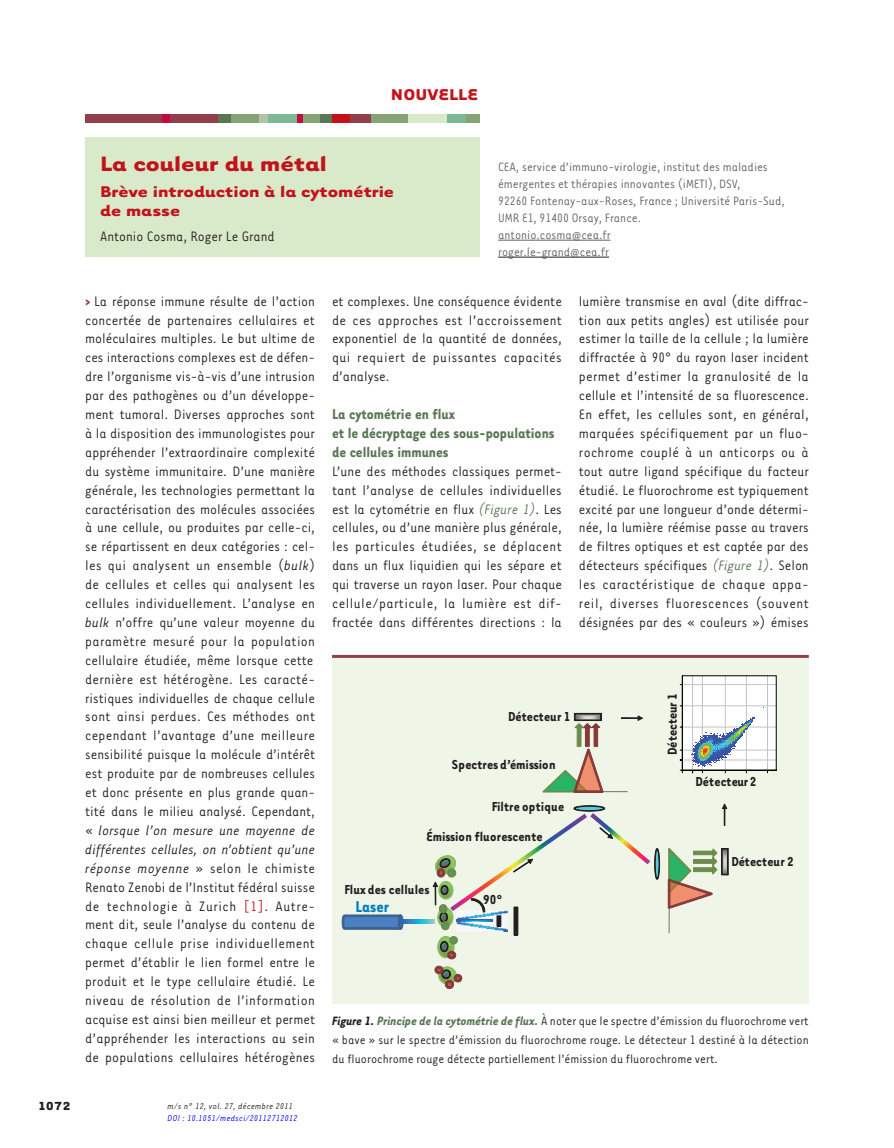
<style>
.page{position:relative;width:894px;height:1148px;background:#fff}
.page>*{position:absolute;margin:0;border:0;box-sizing:border-box;transform-origin:0 0}
.t1{font:700 24px "Tarzana Wide";color:#c4121a}
.t2{font:700 18px/19.5px "Tarzana Wide";color:#c4121a}
.t3{font:700 18px "Tarzana Narrow";color:#007cc2}
.t4{font:700 16.5px/18.9px "Tarzana Narrow";color:#5a7755}
.t5{font:15.75px/18.9px "Tarzana Narrow";letter-spacing:.01em;color:#231f20;text-align:justify}
.t6{font:700 15px "Tarzana Narrow";letter-spacing:.005em;color:#231f20}
.t7{font:700 15px "Tarzana Narrow";letter-spacing:.025em;color:#231f20}
.t8{font:13.95px/18.9px "Tarzana Narrow";color:#231f20;text-align:justify}
.t9{font:13.95px/17px "Tarzana Narrow";color:#636366}
.t10{font:700 13.5px "Tarzana Wide";color:#231f20}
.t11{font:italic 9.75px "Tarzana Narrow";letter-spacing:.025em;color:#00f}
.t12{font:italic 9.75px "Tarzana Narrow";letter-spacing:.025em;color:#231f20}
.s1{font-style:italic;color:#5a7755}
.s2{font-weight:700;color:#913f4b}
.s3{font-style:italic}
.s4{color:#c4121a}
.s5{font-weight:700;font-style:italic}
.s6{font-weight:700;font-style:italic;color:#5a7755}
</style>
<div class="page">
<hr style="left:498px;top:240px;width:112px;height:1px;background:#636366">
<hr style="left:498px;top:257px;width:110px;height:1px;background:#231f20">
<div style="left:85px;top:138px;width:394px;height:119px;background:#d9eaca"></div>
<div style="left:85px;top:114px;width:133px;height:9px;background:#913f4b"></div>
<div style="left:217px;top:114px;width:27px;height:9px;background:#5a7755"></div>
<div style="left:318px;top:114px;width:13px;height:9px;background:#5a7755"></div>
<div style="left:231px;top:114px;width:29px;height:9px;background:#86a375"></div>
<div style="left:267px;top:114px;width:29px;height:9px;background:#7db894"></div>
<div style="left:446px;top:114px;width:20px;height:9px;background:#7db894"></div>
<div style="left:301px;top:114px;width:18px;height:9px;background:#86a375"></div>
<div style="left:465px;top:114px;width:14px;height:9px;background:#86a375"></div>
<div style="left:370px;top:114px;width:38px;height:9px;background:#86a375"></div>
<div style="left:408px;top:114px;width:39px;height:9px;background:#d9eaca"></div>
<div style="left:259px;top:114px;width:8px;height:9px;background:#b3c3aa"></div>
<div style="left:163px;top:114px;width:7px;height:9px;background:#c40941"></div>
<div style="left:296px;top:114px;width:6px;height:9px;background:#c40941"></div>
<div style="left:331px;top:114px;width:27px;height:9px;background:#c4121a"></div>
<div style="left:350px;top:114px;width:21px;height:9px;background:#913f4b"></div>
<div style="left:332px;top:655px;width:476px;height:348px;background:#eff6e8"></div>
<img style="left:461px;top:911px;width:46px;height:20px">
<svg style="left:342px;top:915px;width:61px;height:14px"></svg>
<svg style="left:399px;top:919px;width:27px;height:4px"></svg>
<img style="left:461px;top:919px;width:31px;height:2px">
<div style="left:496px;top:916px;width:4px;height:10px;border:1px solid #231f20"></div>
<div style="left:513px;top:907px;width:4px;height:28px;border:1px solid #231f20"></div>
<img style="left:450px;top:814px;width:136px;height:97px">
<svg style="left:573px;top:806px;width:31px;height:5px"></svg>
<img style="left:590px;top:813px;width:60px;height:51px">
<svg style="left:654px;top:848px;width:5px;height:31px"></svg>
<svg style="left:513px;top:859px;width:19px;height:13px"></svg>
<svg style="left:599px;top:828px;width:13px;height:10px"></svg>
<svg style="left:668px;top:848px;width:59px;height:85px"></svg>
<svg style="left:679px;top:675px;width:97px;height:98px"></svg>
<svg style="left:426px;top:856px;width:35px;height:133px"></svg>
<svg style="left:722px;top:804px;width:4px;height:21px"></svg>
<svg style="left:542px;top:713px;width:100px;height:79px"></svg>
<svg style="left:471px;top:898px;width:13px;height:14px"></svg>
<hr style="left:332px;top:655px;width:476px;height:3px;background:#913f4b">
<p class="t2" style="left:391px;top:87px;width:89px">NOUVELLE</p>
<h1 class="t1" style="left:100px;top:156px;width:228px">La couleur du métal</h1>
<p class="t2" style="left:100px;top:183px;width:295px">Brève introduction à la cytométrie de masse</p>
<p class="t5" style="left:100px;top:229px;width:176px">Antonio Cosma, Roger Le Grand</p>
<p class="t9" style="left:498px;top:160px;width:288px">CEA, service d’immuno-virologie, institut des maladies émergentes et thérapies innovantes (iMETI), DSV,<br>92260 Fontenay-aux-Roses, France ; Université Paris-Sud, UMR E1, 91400 Orsay, France.<br>antonio.cosma@cea.fr<br>roger.le-grand@cea.fr</p>
<p class="t5" style="left:578px;top:293px;width:231px">lumière transmise en aval (dite diffrac&shy;tion aux petits angles) est utilisée pour estimer la taille de la cellule ; la lumière diffractée à 90° du rayon laser incident permet d’estimer la granulosité de la cellule et l’intensité de sa fluorescence.<br>En effet, les cellules sont, en général, marquées spécifiquement par un fluo&shy;rochrome couplé à un anticorps ou à tout autre ligand spécifique du facteur étudié. Le fluorochrome est typiquement excité par une longueur d’onde détermi&shy;née, la lumière réémise passe au travers de filtres optiques et est captée par des détecteurs spécifiques <span class="s1">(Figure 1)</span>. Selon les caractéristique de chaque appa&shy;reil, diverses fluorescences (souvent désignées par des « couleurs ») émises</p>
<p class="t5" style="left:85px;top:293px;width:231px"><span class="s2">&gt;</span> La réponse immune résulte de l’action concertée de partenaires cellulaires et moléculaires multiples. Le but ultime de ces interactions complexes est de défen&shy;dre l’organisme vis-à-vis d’une intrusion par des pathogènes ou d’un développe&shy;ment tumoral. Diverses approches sont à la disposition des immunologistes pour appréhender l’extraordinaire complexité du système immunitaire. D’une manière générale, les technologies permettant la caractérisation des molécules associées à une cellule, ou produites par celle-ci, se répartissent en deux catégories : cel&shy;les qui analysent un ensemble (<span class="s3">bulk</span>) de cellules et celles qui analysent les cellules individuellement. L’analyse en <span class="s3">bulk</span> n’offre qu’une valeur moyenne du paramètre mesuré pour la population cellulaire étudiée, même lorsque cette dernière est hétérogène. Les caracté&shy;ristiques individuelles de chaque cellule sont ainsi perdues. Ces méthodes ont cependant l’avantage d’une meilleure sensibilité puisque la molécule d’intérêt est produite par de nombreuses cellules et donc présente en plus grande quan&shy;tité dans le milieu analysé. Cependant, « <span class="s3">lorsque l’on mesure une moyenne de différentes cellules, on n’obtient qu’une réponse moyenne</span> » selon le chimiste Renato Zenobi de l’Institut fédéral suisse de technologie à Zurich <span class="s4">[1]</span>. Autre&shy;ment dit, seule l’analyse du contenu de chaque cellule prise individuellement permet d’établir le lien formel entre le produit et le type cellulaire étudié. Le niveau de résolution de l’information acquise est ainsi bien meilleur et permet d’appréhender les interactions au sein de populations cellulaires hétérogènes</p>
<p class="t5" style="left:332px;top:293px;width:231px">et complexes. Une conséquence évidente de ces approches est l’accroissement exponentiel de la quantité de données, qui requiert de puissantes capacités d’analyse.</p>
<p class="t4" style="left:332px;top:406px;width:224px">La cytométrie en flux<br>et le décryptage des sous-populations de cellules immunes</p>
<p class="t5" style="left:332px;top:463px;width:231px">L’une des méthodes classiques permet&shy;tant l’analyse de cellules individuelles est la cytométrie en flux <span class="s1">(Figure 1)</span>. Les cellules, ou d’une manière plus générale, les particules étudiées, se déplacent dans un flux liquidien qui les sépare et qui traverse un rayon laser. Pour chaque cellule/particule, la lumière est dif&shy;fractée dans différentes directions : la</p>
<p class="t6" style="left:667px;top:755px;width:63px;rotate:-90deg">Détecteur 1</p>
<p class="t6" style="left:508px;top:712px;width:64px">Détecteur 1</p>
<p class="t6" style="left:451px;top:759px;width:105px">Spectres d’émission</p>
<p class="t6" style="left:695px;top:777px;width:63px">Détecteur 2</p>
<p class="t7" style="left:491px;top:801px;width:74px">Filtre optique</p>
<p class="t6" style="left:426px;top:832px;width:118px">Émission fluorescente</p>
<p class="t6" style="left:731px;top:856px;width:64px">Détecteur 2</p>
<p class="t6" style="left:344px;top:885px;width:87px">Flux des cellules</p>
<p class="t6" style="left:483px;top:894px;width:21px">90°</p>
<p class="t3" style="left:355px;top:901px;width:35px">Laser</p>
<p class="t8" style="left:332px;top:1012px;width:478px"><span class="s5">Figure 1.</span> <span class="s6">Principe de la cytométrie de flux.</span> À noter que le spectre d’émission du fluorochrome vert « bave » sur le spectre d’émission du fluorochrome rouge. Le détecteur 1 destiné à la détection du fluorochrome rouge détecte partiellement l’émission du fluorochrome vert.</p>
<p class="t10" style="left:38px;top:1101px;width:34px">1072</p>
<p class="t12" style="left:167px;top:1103px;width:127px">m/s n° 12, vol. 27, décembre 2011</p>
<p class="t11" style="left:167px;top:1114px;width:131px">DOI : 10.1051/medsci/20112712012</p>
</div>
